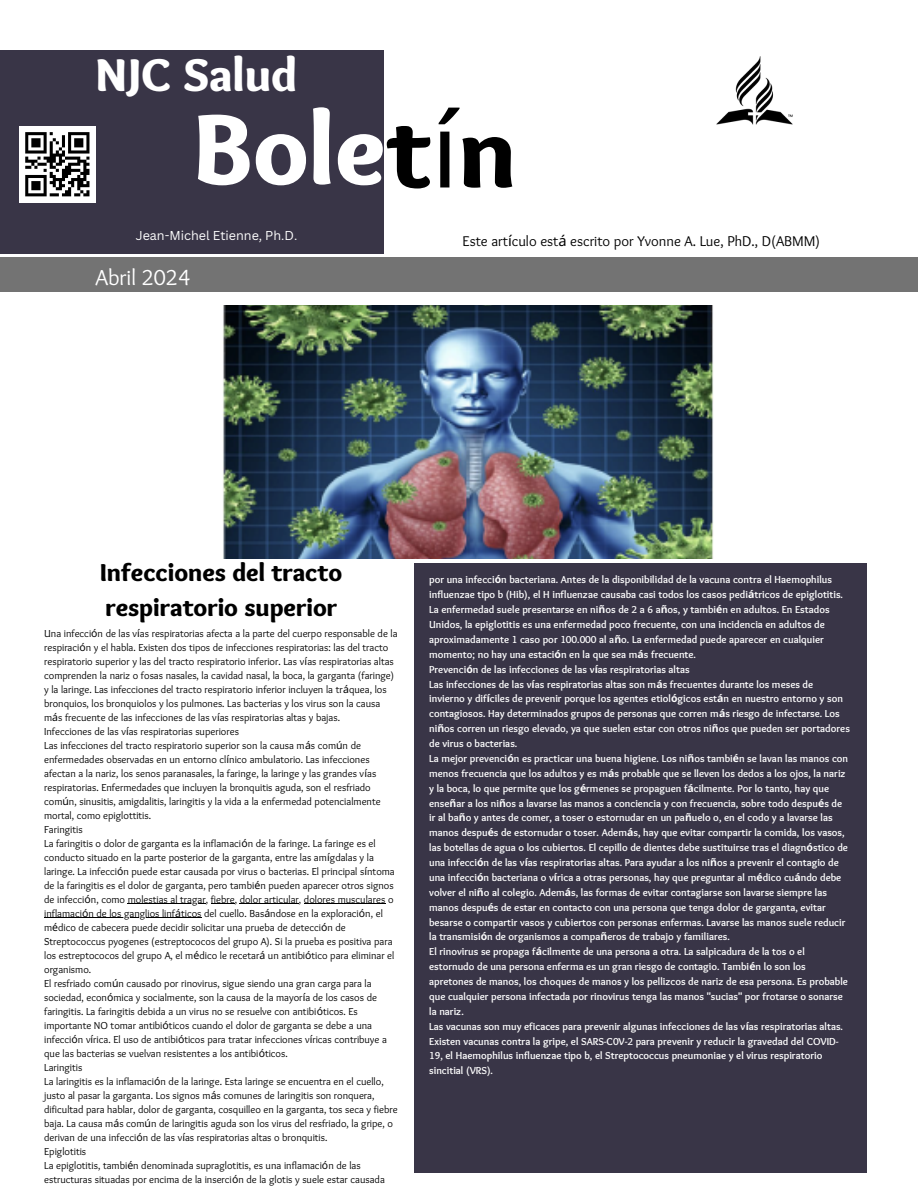
<style>
.page{position:relative;width:918px;height:1188px;background:#fff}
.page>*{position:absolute;margin:0;border:0;box-sizing:border-box;transform-origin:0 0}
.t1{font:900 104.25px "Sukar";color:#000}
.t2{font:900 103.65px "Sukar";color:#fff}
.t3{font:900 47.85px "Sukar";color:#fff}
.t4{font:900 25.5px/35px "Sukar";color:#000}
.t5{font:22.5px "Sukar";color:#fff}
.t6{font:14.7px "Sukar";color:#000}
.t7{font:12.6px "Canva Sans";color:#fff}
.t8{font:10.5px/14px "Sukar";color:#000}
.t9{font:700 10.5px/14.9px "Sukar";color:#fff}
.s1{font-family:"Noto Sans";font-weight:400}
.s2{font-family:"Noto Sans"}
</style>
<div class="page">
<div style="left:0;top:257px;width:918px;height:35px;background:#737373"></div>
<div style="left:0;top:50px;width:384px;height:203px;background:#393547"></div>
<div style="left:414px;top:563px;width:452px;height:610px;background:#393547"></div>
<div style="left:19px;top:126px;width:77px;height:77px;background:#fff"></div>
<svg style="left:25px;top:132px;width:64px;height:64px"></svg>
<img style="left:716px;top:56px;width:77px;height:69px">
<img style="left:223px;top:306px;width:490px;height:253px">
<hr style="left:128px;top:904px;width:78px;height:1px;background:#000">
<hr style="left:240px;top:904px;width:59px;height:1px;background:#000">
<hr style="left:304px;top:904px;width:81px;height:1px;background:#000">
<hr style="left:44px;top:918px;width:158px;height:1px;background:#000">
<h2 class="t3" style="left:96px;top:47px;width:203px">NJC Salud</h2>
<p class="t2" style="left:193px;top:89px;width:194px">Bole</p>
<h5 class="t1" style="left:387px;top:92px;width:131px">t<span class="s1">í</span>n</h5>
<h1 class="t7" style="left:136px;top:227px;width:163px">Jean-Michel Etienne, Ph.D.</h1>
<h1 class="t5" style="left:96px;top:264px;width:96px">Abril 2024</h1>
<h4 class="t6" style="left:463px;top:233px;width:359px">Este art<span class="s2">í</span>culo est<span class="s2">á</span> escrito por Yvonne A. Lue, PhD., D(ABMM)</h4>
<h3 class="t4" style="left:100px;top:557px;width:243px">Infecciones del tracto respiratorio superior</h3>
<p class="t8" style="left:44px;top:627px;width:355px">Una infecci<span class="s2">ó</span>n de las v<span class="s2">í</span>as respiratorias afecta a la parte del cuerpo responsable de la respiraci<span class="s2">ó</span>n y el habla. Existen dos tipos de infecciones respiratorias: las del tracto respiratorio superior y las del tracto respiratorio inferior. Las v<span class="s2">í</span>as respiratorias altas comprenden la nariz o fosas nasales, la cavidad nasal, la boca, la garganta (faringe) y la laringe. Las infecciones del tracto respiratorio inferior incluyen la tr<span class="s2">á</span>quea, los bronquios, los bronquiolos y los pulmones. Las bacterias y los virus son la causa m<span class="s2">á</span>s frecuente de las infecciones de las v<span class="s2">í</span>as respiratorias altas y bajas.</p>
<p class="t8" style="left:44px;top:725px;width:196px">Infecciones de las v<span class="s2">í</span>as respiratorias superiores</p>
<p class="t8" style="left:44px;top:739px;width:338px">Las infecciones del tracto respiratorio superior son la causa m<span class="s2">á</span>s com<span class="s2">ú</span>n de enfermedades observadas en un entorno cl<span class="s2">í</span>nico ambulatorio. Las infecciones afectan a la nariz, los senos paranasales, la faringe, la laringe y las grandes v<span class="s2">í</span>as respiratorias. Enfermedades que incluyen la bronquitis aguda, son el resfriado com<span class="s2">ú</span>n, sinusitis, amigdalitis, laringitis y la vida a la enfermedad potencialmente mortal, como epiglottitis.</p>
<p class="t8" style="left:44px;top:823px;width:40px">Faringitis</p>
<p class="t8" style="left:44px;top:837px;width:352px">La faringitis o dolor de garganta es la inflamaci<span class="s2">ó</span>n de la faringe. La faringe es el conducto situado en la parte posterior de la garganta, entre las am<span class="s2">í</span>gdalas y la laringe. La infecci<span class="s2">ó</span>n puede estar causada por virus o bacterias. El principal s<span class="s2">í</span>ntoma de la faringitis es el dolor de garganta, pero tambi<span class="s2">é</span>n pueden aparecer otros signos de infecci<span class="s2">ó</span>n, como molestias al tragar, fiebre, dolor articular, dolores musculares o</p>
<p class="t8" style="left:44px;top:907px;width:352px">inflamaci<span class="s2">ó</span>n de los ganglios linf<span class="s2">á</span>ticos del cuello. Bas<span class="s2">á</span>ndose en la exploraci<span class="s2">ó</span>n, el m<span class="s2">é</span>dico de cabecera puede decidir solicitar una prueba de detecci<span class="s2">ó</span>n de Streptococcus pyogenes (estreptococos del grupo A). Si la prueba es positiva para los estreptococos del grupo A, el m<span class="s2">é</span>dico le recetar<span class="s2">á</span> un antibi<span class="s2">ó</span>tico para eliminar el organismo.<br>El resfriado com<span class="s2">ú</span>n causado por rinovirus, sigue siendo una gran carga para la sociedad, econ<span class="s2">ó</span>mica y socialmente, son la causa de la mayor<span class="s2">í</span>a de los casos de faringitis. La faringitis debida a un virus no se resuelve con antibi<span class="s2">ó</span>ticos. Es importante NO tomar antibi<span class="s2">ó</span>ticos cuando el dolor de garganta se debe a una infecci<span class="s2">ó</span>n v<span class="s2">í</span>rica. El uso de antibi<span class="s2">ó</span>ticos para tratar infecciones v<span class="s2">í</span>ricas contribuye a que las bacterias se vuelvan resistentes a los antibi<span class="s2">ó</span>ticos.</p>
<p class="t8" style="left:44px;top:1061px;width:355px">Laringitis<br>La laringitis es la inflamaci<span class="s2">ó</span>n de la laringe. Esta laringe se encuentra en el cuello, justo al pasar la garganta. Los signos m<span class="s2">á</span>s comunes de laringitis son ronquera, dificultad para hablar, dolor de garganta, cosquilleo en la garganta, tos seca y fiebre baja. La causa m<span class="s2">á</span>s com<span class="s2">ú</span>n de laringitis aguda son los virus del resfriado, la gripe, o derivan de una infecci<span class="s2">ó</span>n de las v<span class="s2">í</span>as respiratorias altas o bronquitis.<br>Epiglotitis<br>La epiglotitis, tambi<span class="s2">é</span>n denominada supraglotitis, es una inflamaci<span class="s2">ó</span>n de las estructuras situadas por encima de la inserci<span class="s2">ó</span>n de la glotis y suele estar causada</p>
<p class="t9" style="left:429px;top:573px;width:422px">por una infecci<span class="s2">ó</span>n bacteriana. Antes de la disponibilidad de la vacuna contra el Haemophilus influenzae tipo b (Hib), el H influenzae causaba casi todos los casos pedi<span class="s2">á</span>tricos de epiglotitis.<br>La enfermedad suele presentarse en ni<span class="s2">ñ</span>os de 2 a 6 a<span class="s2">ñ</span>os, y tambi<span class="s2">é</span>n en adultos. En Estados Unidos, la epiglotitis es una enfermedad poco frecuente, con una incidencia en adultos de aproximadamente 1 caso por 100.000 al a<span class="s2">ñ</span>o. La enfermedad puede aparecer en cualquier momento; no hay una estaci<span class="s2">ó</span>n en la que sea m<span class="s2">á</span>s frecuente.<br>Prevenci<span class="s2">ó</span>n de las infecciones de las v<span class="s2">í</span>as respiratorias altas<br>Las infecciones de las v<span class="s2">í</span>as respiratorias altas son m<span class="s2">á</span>s frecuentes durante los meses de invierno y dif<span class="s2">í</span>ciles de prevenir porque los agentes etiol<span class="s2">ó</span>gicos est<span class="s2">á</span>n en nuestro entorno y son contagiosos. Hay determinados grupos de personas que corren m<span class="s2">á</span>s riesgo de infectarse. Los ni<span class="s2">ñ</span>os corren un riesgo elevado, ya que suelen estar con otros ni<span class="s2">ñ</span>os que pueden ser portadores de virus o bacterias.<br>La mejor prevenci<span class="s2">ó</span>n es practicar una buena higiene. Los ni<span class="s2">ñ</span>os tambi<span class="s2">é</span>n se lavan las manos con menos frecuencia que los adultos y es m<span class="s2">á</span>s probable que se lleven los dedos a los ojos, la nariz y la boca, lo que permite que los g<span class="s2">é</span>rmenes se propaguen f<span class="s2">á</span>cilmente. Por lo tanto, hay que ense<span class="s2">ñ</span>ar a los ni<span class="s2">ñ</span>os a lavarse las manos a conciencia y con frecuencia, sobre todo despu<span class="s2">é</span>s de ir al ba<span class="s2">ñ</span>o y antes de comer, a toser o estornudar en un pa<span class="s2">ñ</span>uelo o, en el codo y a lavarse las manos despu<span class="s2">é</span>s de estornudar o toser. Adem<span class="s2">á</span>s, hay que evitar compartir la comida, los vasos, las botellas de agua o los cubiertos. El cepillo de dientes debe sustituirse tras el diagn<span class="s2">ó</span>stico de una infecci<span class="s2">ó</span>n de las v<span class="s2">í</span>as respiratorias altas. Para ayudar a los ni<span class="s2">ñ</span>os a prevenir el contagio de una infecci<span class="s2">ó</span>n bacteriana o v<span class="s2">í</span>rica a otras personas, hay que preguntar al m<span class="s2">é</span>dico cu<span class="s2">á</span>ndo debe volver el ni<span class="s2">ñ</span>o al colegio. Adem<span class="s2">á</span>s, las formas de evitar contagiarse son lavarse siempre las manos despu<span class="s2">é</span>s de estar en contacto con una persona que tenga dolor de garganta, evitar besarse o compartir vasos y cubiertos con personas enfermas. Lavarse las manos suele reducir la transmisi<span class="s2">ó</span>n de organismos a compa<span class="s2">ñ</span>eros de trabajo y familiares.<br>El rinovirus se propaga f<span class="s2">á</span>cilmente de una persona a otra. La salpicadura de la tos o el estornudo de una persona enferma es un gran riesgo de contagio. Tambi<span class="s2">é</span>n lo son los apretones de manos, los choques de manos y los pellizcos de nariz de esa persona. Es probable que cualquier persona infectada por rinovirus tenga las manos "sucias" por frotarse o sonarse la nariz.<br>Las vacunas son muy eficaces para prevenir algunas infecciones de las v<span class="s2">í</span>as respiratorias altas.<br>Existen vacunas contra la gripe, el SARS-C0V-2 para prevenir y reducir la gravedad del COVID-19, el Haemophilus influenzae tipo b, el Streptococcus pneumoniae y el virus respiratorio sincitial (VRS).</p>
</div>
